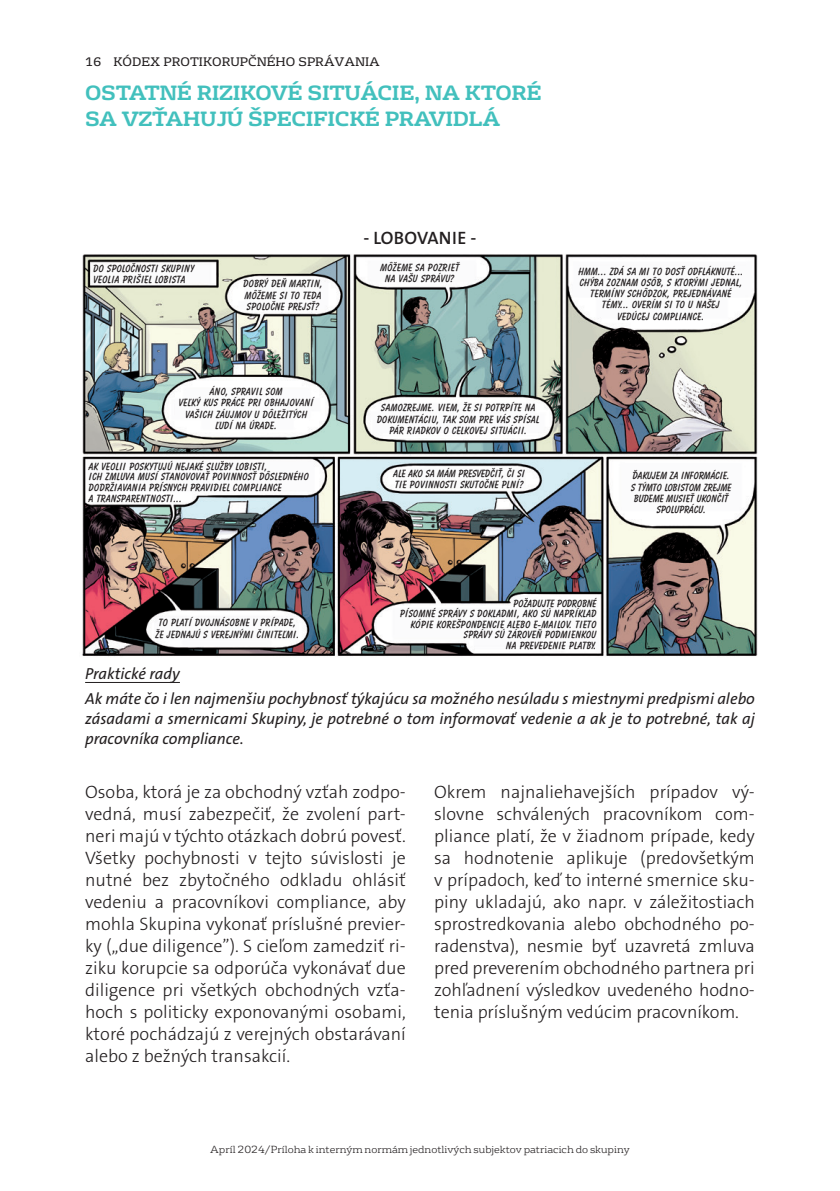
<style>
.page{position:relative;width:840px;height:1191px;background:#fff}
.page>*{position:absolute;margin:0;border:0;box-sizing:border-box;transform-origin:0 0}
.t1{font:700 20px/26px "FS Rufus";letter-spacing:-.02em;color:#42c0bd}
.t2{font:18px/22px "The Sans Veolia W3 Lig";letter-spacing:-.005em;color:#231f20;text-align:justify}
.t3{font:18px "The Sans Veolia W6 Se Bld";letter-spacing:.015em;color:#231f20}
.t4{font:16px/25.6px "The Sans Veolia W5 Pla It";color:#231f20}
.t5{font:12px "FS Rufus";color:#231f20}
.t6{font:10.6px/11.2px "Balloon AT Bold";letter-spacing:.02em;color:#231f20;text-align:center}
.t7{font:10.6px/11.2px "Balloon AT Bold";color:#231f20;text-align:center}
.t8{font:300 10px "FS Rufus";color:#231f20}
</style>
<div class="page">
<hr style="left:85px;top:682px;width:95px;height:1px;background:#231f20">
<img style="left:82px;top:254px;width:676px;height:403px">
<p class="t5" style="left:85px;top:52px;width:296px">16 KÓDEX PROTIKORUPČNÉHO SPRÁVANIA</p>
<p class="t1" style="left:85px;top:78px;width:457px">OSTATNÉ RIZIKOVÉ SITUÁCIE, NA KTORÉ<br>SA VZŤAHUJÚ ŠPECIFICKÉ PRAVIDLÁ</p>
<p class="t6" style="left:93px;top:263px;width:102px;line-height:10.6px;text-align:left">DO SPOLOČNOSTI SKUPINY<br>VEOLIA PRIŠIEL LOBISTA</p>
<p class="t6" style="left:243px;top:278px;width:81px;text-align:justify">DOBRÝ DEŇ MARTIN, MÔŽEME SI TO TEDA SPOLOČNE PREJSŤ?</p>
<p class="t6" style="left:179px;top:386px;width:136px">ÁNO, SPRAVIL SOM<br>VEĽKÝ KUS PRÁCE PRI OBHAJOVANÍ<br>VAŠICH ZÁUJMOV U DÔLEŽITÝCH<br>ĽUDÍ NA ÚRADE.</p>
<p class="t6" style="left:89px;top:461px;width:221px;line-height:10.6px;text-align:left">AK VEOLII POSKYTUJÚ NEJAKÉ SLUŽBY LOBISTI,<br>ICH ZMLUVA MUSÍ STANOVOVAŤ POVINNOSŤ DÔSLEDNÉHO DODRŽIAVANIA PRÍSNYCH PRAVIDIEL COMPLIANCE<br>A TRANSPARENTNOSTI...</p>
<p class="t6" style="left:155px;top:617px;width:145px;text-align:left">TO PLATÍ DVOJNÁSOBNE V PRÍPADE,<br>ŽE JEDNAJÚ S VEREJNÝMI ČINITEĽMI.</p>
<p class="t3" style="left:363px;top:226px;width:115px">- LOBOVANIE -</p>
<p class="t6" style="left:380px;top:262px;width:80px">MÔŽEME SA POZRIEŤ<br>NA VAŠU SPRÁVU?</p>
<p class="t6" style="left:377px;top:402px;width:164px">SAMOZREJME. VIEM, ŽE SI POTRPÍTE NA<br>DOKUMENTÁCIU, TAK SOM PRE VÁS SPÍSAL<br>PÁR RIADKOV O CELKOVEJ SITUÁCII.</p>
<p class="t6" style="left:578px;top:266px;width:167px">HMM... ZDÁ SA MI TO DOSŤ ODFLÁKNUTÉ...<br>CHÝBA ZOZNAM OSÔB, S KTORÝMI JEDNAL,<br>TERMÍNY SCHÔDZOK, PREJEDNÁVANÉ<br>TÉMY... OVERÍM SI TO U NAŠEJ<br>VEDÚCEJ COMPLIANCE.</p>
<p class="t6" style="left:393px;top:468px;width:133px;text-align:left">ALE AKO SA MÁM PRESVEDČIŤ, ČI SI<br>TIE POVINNOSTI SKUTOČNE PLNÍ?</p>
<p class="t7" style="left:630px;top:470px;width:102px">ĎAKUJEM ZA INFORMÁCIE.<br>S TÝMTO LOBISTOM ZREJME<br>BUDEME MUSIEŤ UKONČIŤ<br>SPOLUPRÁCU.</p>
<p class="t6" style="left:400px;top:598px;width:198px;line-height:10.6px;text-align:right">POŽADUJTE PODROBNÉ<br>PÍSOMNÉ SPRÁVY S DOKLADMI, AKO SÚ NAPRÍKLAD<br>KÓPIE KOREŠPONDENCIE ALEBO E-MAILOV. TIETO<br>SPRÁVY SÚ ZÁROVEŇ PODMIENKOU<br>NA PREVEDENIE PLATBY.</p>
<p class="t4" style="left:85px;top:661px;width:671px">Praktické rady<br>Ak máte čo i len najmenšiu pochybnosť týkajúcu sa možného nesúladu s miestnymi predpismi alebo</p>
<p class="t4" style="left:85px;top:709px;width:671px;line-height:20px">zásadami a smernicami Skupiny, je potrebné o tom informovať vedenie a ak je to potrebné, tak aj pracovníka compliance.</p>
<p class="t2" style="left:85px;top:780px;width:322px">Osoba, ktorá je za obchodný vzťah zodpo&shy;vedná, musí zabezpečiť, že zvolení part&shy;neri majú v týchto otázkach dobrú povesť.<br>Všetky pochybnosti v tejto súvislosti je nutné bez zbytočného odkladu ohlásiť vedeniu a pracovníkovi compliance, aby mohla Skupina vykonať príslušné previer&shy;ky („due diligence”). S cieľom zamedziť ri&shy;ziku korupcie sa odporúča vykonávať due diligence pri všetkých obchodných vzťa&shy;hoch s politicky exponovanými osobami, ktoré pochádzajú z verejných obstarávaní alebo z bežných transakcií.</p>
<p class="t2" style="left:434px;top:780px;width:322px">Okrem najnaliehavejších prípadov vý&shy;slovne schválených pracovníkom com&shy;pliance platí, že v žiadnom prípade, kedy sa hodnotenie aplikuje (predovšetkým v prípadoch, keď to interné smernice sku&shy;piny ukladajú, ako napr. v záležitostiach sprostredkovania alebo obchodného po&shy;radenstva), nesmie byť uzavretá zmluva pred preverením obchodného partnera pri zohľadnení výsledkov uvedeného hodno&shy;tenia príslušným vedúcim pracovníkom.</p>
<p class="t8" style="left:210px;top:1141px;width:420px">Apríl 2024/Príloha k interným normám jednotlivých subjektov patriacich do skupiny</p>
</div>
